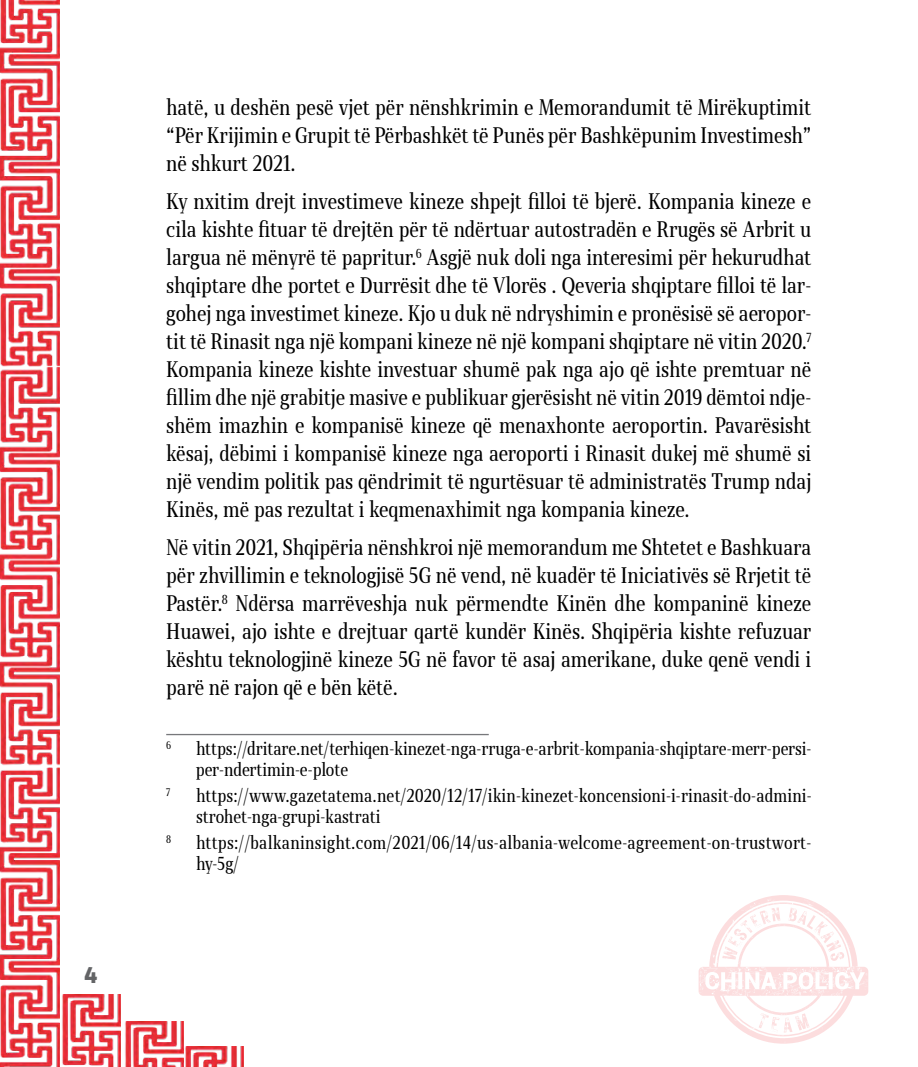
<style>
.page{position:relative;width:918px;height:1067px;background:#fff}
.page>*{position:absolute;margin:0;border:0;box-sizing:border-box;transform-origin:0 0}
.t1{font:21px/28px "Skola Serif Cn";color:#000;text-align:justify}
.t2{font:900 21px "Stobi Sans";color:#636466}
.t3{font:17.5px/21px "Skola Serif Cn";color:#000}
.t4{font:17.5px/21px "Skola Serif Cn";letter-spacing:.02em;color:#000}
.t5{font:10.15px "Skola Serif Cn";color:#000}
</style>
<div class="page">
<svg style="left:698px;top:895px;width:170px;height:148px"></svg>
<img style="left:0;top:0;width:60px;height:1067px">
<img style="left:62px;top:994px;width:59px;height:73px">
<img style="left:125px;top:1021px;width:59px;height:46px">
<img style="left:185px;top:1046px;width:59px;height:21px">
<hr style="left:166px;top:734px;width:323px;height:1px;background:#77787b">
<p class="t2" style="left:85px;top:961px;width:14px">4</p>
<p class="t1" style="left:166px;top:93px;width:646px">hatë, u deshën pesë vjet për nënshkrimin e Memorandumit të Mirëkuptimit “Për Krijimin e Grupit të Përbashkët të Punës për Bashkëpunim Investimesh” në shkurt 2021.</p>
<p class="t1" style="left:166px;top:187px;width:646px">Ky nxitim drejt investimeve kineze shpejt filloi të bjerë. Kompania kineze e cila kishte fituar të drejtën për të ndërtuar autostradën e Rrugës së Arbrit u largua në mënyrë të papritur.<sup>6</sup> Asgjë nuk doli nga interesimi për hekurudhat shqiptare dhe portet e Durrësit dhe të Vlorës . Qeveria shqiptare filloi të lar&shy;gohej nga investimet kineze. Kjo u duk në ndryshimin e pronësisë së aeropor&shy;tit të Rinasit nga një kompani kineze në një kompani shqiptare në vitin 2020.<sup>7<br></sup>Kompania kineze kishte investuar shumë pak nga ajo që ishte premtuar në fillim dhe një grabitje masive e publikuar gjerësisht në vitin 2019 dëmtoi ndje&shy;shëm imazhin e kompanisë kineze që menaxhonte aeroportin. Pavarësisht kësaj, dëbimi i kompanisë kineze nga aeroporti i Rinasit dukej më shumë si një vendim politik pas qëndrimit të ngurtësuar të administratës Trump ndaj Kinës, më pas rezultat i keqmenaxhimit nga kompania kineze.</p>
<p class="t1" style="left:166px;top:533px;width:646px">Në vitin 2021, Shqipëria nënshkroi një memorandum me Shtetet e Bashkuara për zhvillimin e teknologjisë 5G në vend, në kuadër të Iniciativës së Rrjetit të Pastër.<sup>8</sup> Ndërsa marrëveshja nuk përmendte Kinën dhe kompaninë kineze Huawei, ajo ishte e drejtuar qartë kundër Kinës. Shqipëria kishte refuzuar kështu teknologjinë kineze 5G në favor të asaj amerikane, duke qenë vendi i parë në rajon që e bën këtë.</p>
<p class="t5" style="left:166px;top:739px;width:7px">6</p>
<p class="t3" style="left:196px;top:738px;width:617px">https://dritare.net/terhiqen-kinezet-nga-rruga-e-arbrit-kompania-shqiptare-merr-persi&shy;per-ndertimin-e-plote</p>
<p class="t5" style="left:166px;top:786px;width:6px">7</p>
<p class="t3" style="left:196px;top:785px;width:617px">https://www.gazetatema.net/2020/12/17/ikin-kinezet-koncensioni-i-rinasit-do-admini&shy;strohet-nga-grupi-kastrati</p>
<p class="t5" style="left:166px;top:833px;width:7px">8</p>
<p class="t4" style="left:196px;top:832px;width:617px">https://balkaninsight.com/2021/06/14/us-albania-welcome-agreement-on-trustwort&shy;hy-5g/</p>
</div>
